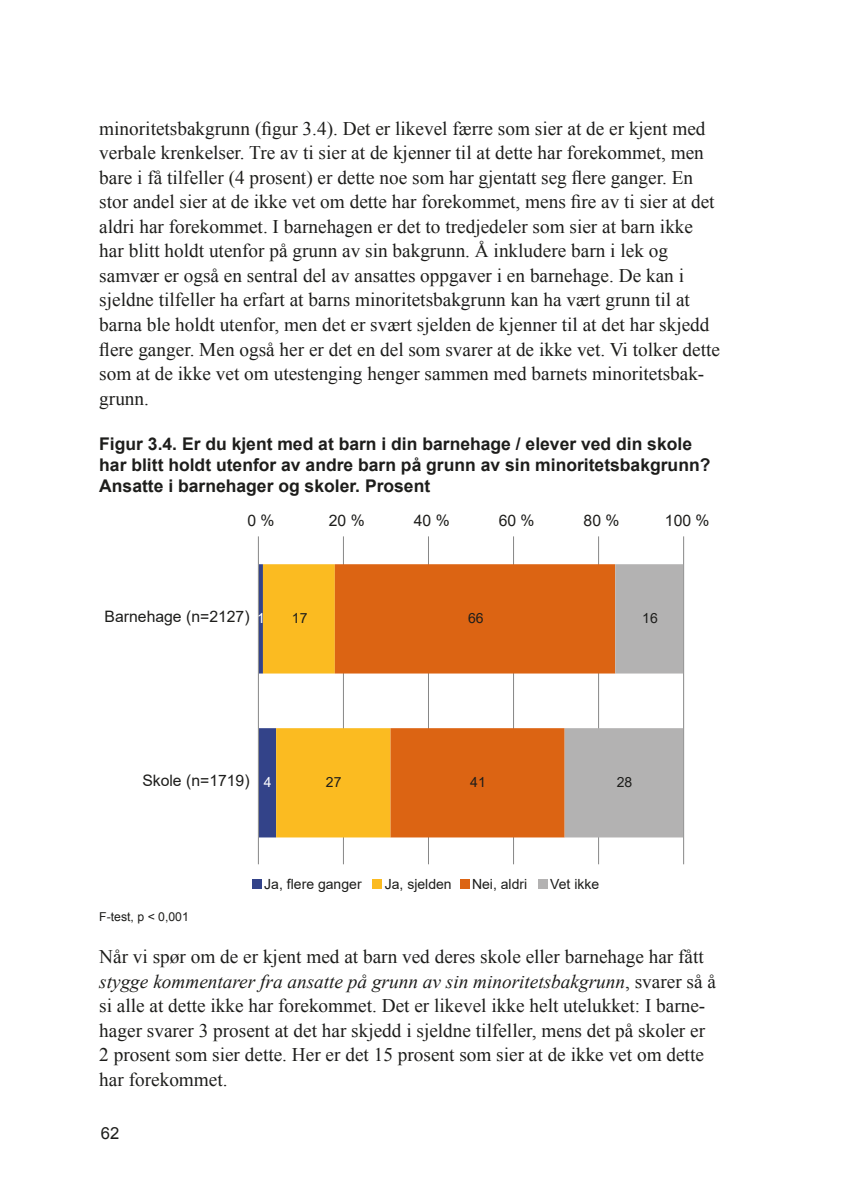
<style>
.page{position:relative;width:844px;height:1191px;background:#fff}
.page>*{position:absolute;margin:0;border:0;box-sizing:border-box;transform-origin:0 0}
.Brtekst{font:19.25px/24.5px "Times New Roman";color:#1d1d1b}
.Figurtittel{font:700 17.5px/21px "Arial";color:#1d1d1b}
.t1{font:16.62px "Arial";color:#1d1d1b}
.t2{font:15.75px "Arial";color:#1d1d1b}
.t3{font:14px "Arial";color:#1d1d1b}
.t4{font:14px "Arial";color:#fff}
.Tabell_Fotnote_space{font:12.25px "Arial";color:#1d1d1b}
.s1{font-style:italic}
</style>
<div class="page">
<hr style="left:343px;top:536px;width:1px;height:328px;background:#878787">
<hr style="left:428px;top:536px;width:1px;height:328px;background:#878787">
<hr style="left:513px;top:536px;width:1px;height:328px;background:#878787">
<hr style="left:598px;top:536px;width:1px;height:328px;background:#878787">
<hr style="left:683px;top:536px;width:1px;height:328px;background:#878787">
<svg style="left:259px;top:564px;width:76px;height:273px"></svg>
<svg style="left:335px;top:564px;width:229px;height:273px;fill:#dc6413"></svg>
<svg style="left:564px;top:564px;width:119px;height:273px"></svg>
<hr style="left:258px;top:536px;width:1px;height:328px;background:#878787">
<div style="left:252px;top:879px;width:10px;height:10px;background:#334389"></div>
<div style="left:372px;top:879px;width:10px;height:10px;background:#fbbb21"></div>
<div style="left:459px;top:879px;width:10px;height:10px;background:#dc6413"></div>
<div style="left:537px;top:879px;width:10px;height:10px;background:#b3b2b2"></div>
<p class="Brtekst" style="left:99px;top:116px;width:622px">minoritetsbakgrunn (figur 3.4). Det er likevel færre som sier at de er kjent med verbale krenkelser. Tre av ti sier at de kjenner til at dette har forekommet, men bare i få tilfeller (4 prosent) er dette noe som har gjentatt seg flere ganger. En stor andel sier at de ikke vet om dette har forekommet, mens fire av ti sier at det aldri har forekommet. I barnehagen er det to tredjedeler som sier at barn ikke har blitt holdt utenfor på grunn av sin bakgrunn. Å inkludere barn i lek og samvær er også en sentral del av ansattes oppgaver i en barnehage. De kan i sjeldne tilfeller ha erfart at barns minoritetsbakgrunn kan ha vært grunn til at barna ble holdt utenfor, men det er svært sjelden de kjenner til at det har skjedd flere ganger. Men også her er det en del som svarer at de ikke vet. Vi tolker dette som at de ikke vet om utestenging henger sammen med barnets minoritetsbak&shy;grunn.</p>
<p class="Figurtittel" style="left:99px;top:434px;width:612px">Figur 3.4. Er du kjent med at barn i din barnehage / elever ved din skole har blitt holdt utenfor av andre barn på grunn av sin minoritetsbakgrunn?<br>Ansatte i barnehager og skoler. Prosent</p>
<p class="t2" style="left:247px;top:509px;width:29px">0 %</p>
<p class="t2" style="left:329px;top:509px;width:37px">20 %</p>
<p class="t2" style="left:413px;top:509px;width:37px">40 %</p>
<p class="t2" style="left:498px;top:509px;width:37px">60 %</p>
<p class="t2" style="left:583px;top:509px;width:37px">80 %</p>
<p class="t2" style="left:664px;top:509px;width:46px">100 %</p>
<p class="t2" style="left:105px;top:605px;width:146px">Barnehage (n=2127)</p>
<p class="t4" style="left:257px;top:608px;width:9px">1</p>
<p class="t3" style="left:292px;top:608px;width:17px">17</p>
<p class="t3" style="left:468px;top:608px;width:17px">66</p>
<p class="t3" style="left:642px;top:608px;width:17px">16</p>
<p class="t2" style="left:142px;top:769px;width:109px">Skole (n=1719)</p>
<p class="t4" style="left:263px;top:772px;width:9px">4</p>
<p class="t3" style="left:326px;top:772px;width:17px">27</p>
<p class="t3" style="left:470px;top:772px;width:17px">41</p>
<p class="t3" style="left:616px;top:772px;width:17px">28</p>
<p class="t3" style="left:264px;top:874px;width:99px">Ja, flere ganger</p>
<p class="t3" style="left:384px;top:874px;width:68px">Ja, sjelden</p>
<p class="t3" style="left:472px;top:874px;width:57px">Nei, aldri</p>
<p class="t3" style="left:550px;top:874px;width:51px">Vet ikke</p>
<p class="Tabell_Fotnote_space" style="left:99px;top:908px;width:91px">F-test, p &lt; 0,001</p>
<p class="Brtekst" style="left:99px;top:944px;width:618px">Når vi spør om de er kjent med at barn ved deres skole eller barnehage har fått <span class="s1">stygge kommentarer fra ansatte på grunn av sin minoritetsbakgrunn</span>, svarer så å si alle at dette ikke har forekommet. Det er likevel ikke helt utelukket: I barne&shy;hager svarer 3 prosent at det har skjedd i sjeldne tilfeller, mens det på skoler er 2 prosent som sier dette. Her er det 15 prosent som sier at de ikke vet om dette har forekommet.</p>
<p class="t1" style="left:101px;top:1122px;width:20px">62</p>
</div>
